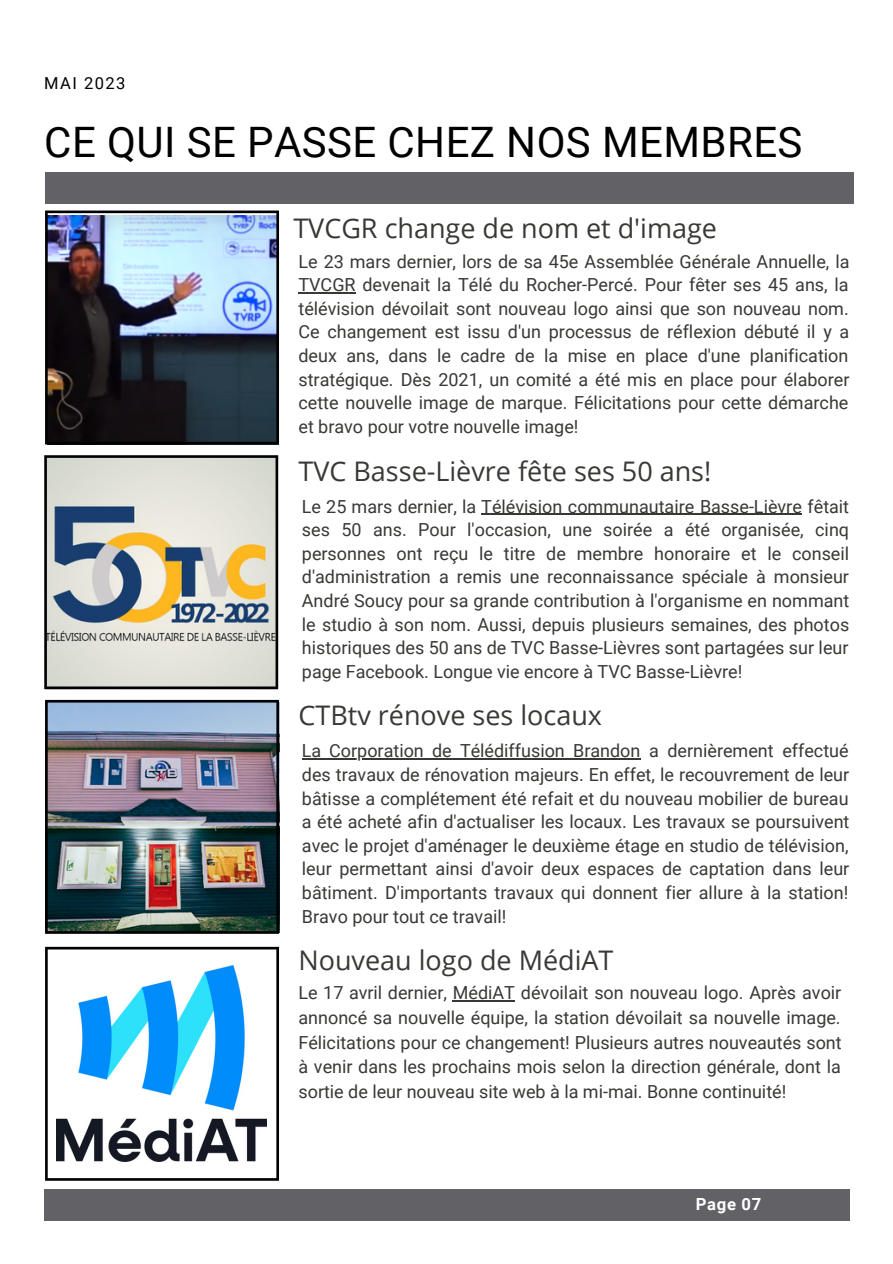
<style>
.page{position:relative;width:893px;height:1264px;background:#fff}
.page>*{position:absolute;margin:0;border:0;box-sizing:border-box;transform-origin:0 0}
.t1{font:42px "Roboto";letter-spacing:.01em;color:#000}
.t2{font:27px "Open Sans";color:#383835}
.t3{font:18px/23.5px "Roboto";color:#383835;text-align:justify}
.t4{font:700 16.65px "Roboto";letter-spacing:.04em;color:#fff}
.t5{font:16.5px "Roboto";letter-spacing:.09em;color:#000}
</style>
<div class="page">
<div style="left:44px;top:1188px;width:805px;height:32px;background:#626165"></div>
<svg style="left:44px;top:455px;width:234px;height:234px;background:#b9b9b1"></svg>
<div style="left:45px;top:172px;width:808px;height:32px;background:#626165"></div>
<img style="left:45px;top:700px;width:234px;height:233px">
<svg style="left:45px;top:946px;width:234px;height:234px"></svg>
<svg style="left:45px;top:210px;width:234px;height:234px;background:#556171"></svg>
<img style="left:56px;top:965px;width:211px;height:196px">
<hr style="left:298px;top:292px;width:58px;height:1px;background:#383835">
<hr style="left:481px;top:513px;width:320px;height:2px;background:#383835">
<svg style="left:302px;top:758px;width:27px;height:1px"></svg>
<hr style="left:329px;top:758px;width:311px;height:1px;background:#383835">
<hr style="left:453px;top:1000px;width:62px;height:1px;background:#383835">
<p class="t5" style="left:44px;top:74px;width:83px">MAI 2023</p>
<p class="t1" style="left:44px;top:118px;width:759px">CE QUI SE PASSE CHEZ NOS MEMBRES</p>
<p class="t2" style="left:293px;top:209px;width:425px">TVCGR change de nom et d'image</p>
<p class="t3" style="left:298px;top:250px;width:552px">Le 23 mars dernier, lors de sa 45e Assemblée Générale Annuelle, la TVCGR devenait la Télé du Rocher-Percé. Pour fêter ses 45 ans, la télévision dévoilait sont nouveau logo ainsi que son nouveau nom.<br>Ce changement est issu d'un processus de réflexion débuté il y a deux ans, dans le cadre de la mise en place d'une planification stratégique. Dès 2021, un comité a été mis en place pour élaborer cette nouvelle image de marque. Félicitations pour cette démarche et bravo pour votre nouvelle image!</p>
<p class="t2" style="left:298px;top:452px;width:414px">TVC Basse-Lièvre fête ses 50 ans!</p>
<p class="t3" style="left:302px;top:494px;width:549px">Le 25 mars dernier, la Télévision communautaire Basse-Lièvre fêtait ses 50 ans. Pour l'occasion, une soirée a été organisée, cinq personnes ont reçu le titre de membre honoraire et le conseil d'administration a remis une reconnaissance spéciale à monsieur André Soucy pour sa grande contribution à l'organisme en nommant le studio à son nom. Aussi, depuis plusieurs semaines, des photos historiques des 50 ans de TVC Basse-Lièvres sont partagées sur leur page Facebook. Longue vie encore à TVC Basse-Lièvre!</p>
<p class="t2" style="left:298px;top:696px;width:305px">CTBtv rénove ses locaux</p>
<p class="t3" style="left:302px;top:739px;width:549px">La Corporation de Télédiffusion Brandon a dernièrement effectué des travaux de rénovation majeurs. En effet, le recouvrement de leur bâtisse a complétement été refait et du nouveau mobilier de bureau a été acheté afin d'actualiser les locaux. Les travaux se poursuivent avec le projet d'aménager le deuxième étage en studio de télévision, leur permettant ainsi d'avoir deux espaces de captation dans leur bâtiment. D'importants travaux qui donnent fier allure à la station!<br>Bravo pour tout ce travail!</p>
<p class="t2" style="left:298px;top:941px;width:316px">Nouveau logo de MédiAT</p>
<p class="t3" style="left:298px;top:980px;width:544px;line-height:24.8px">Le 17 avril dernier, MédiAT dévoilait son nouveau logo. Après avoir annoncé sa nouvelle équipe, la station dévoilait sa nouvelle image.<br>Félicitations pour ce changement! Plusieurs autres nouveautés sont à venir dans les prochains mois selon la direction générale, dont la sortie de leur nouveau site web à la mi-mai. Bonne continuité!</p>
<p class="t4" style="left:695px;top:1194px;width:67px">Page 07</p>
</div>
